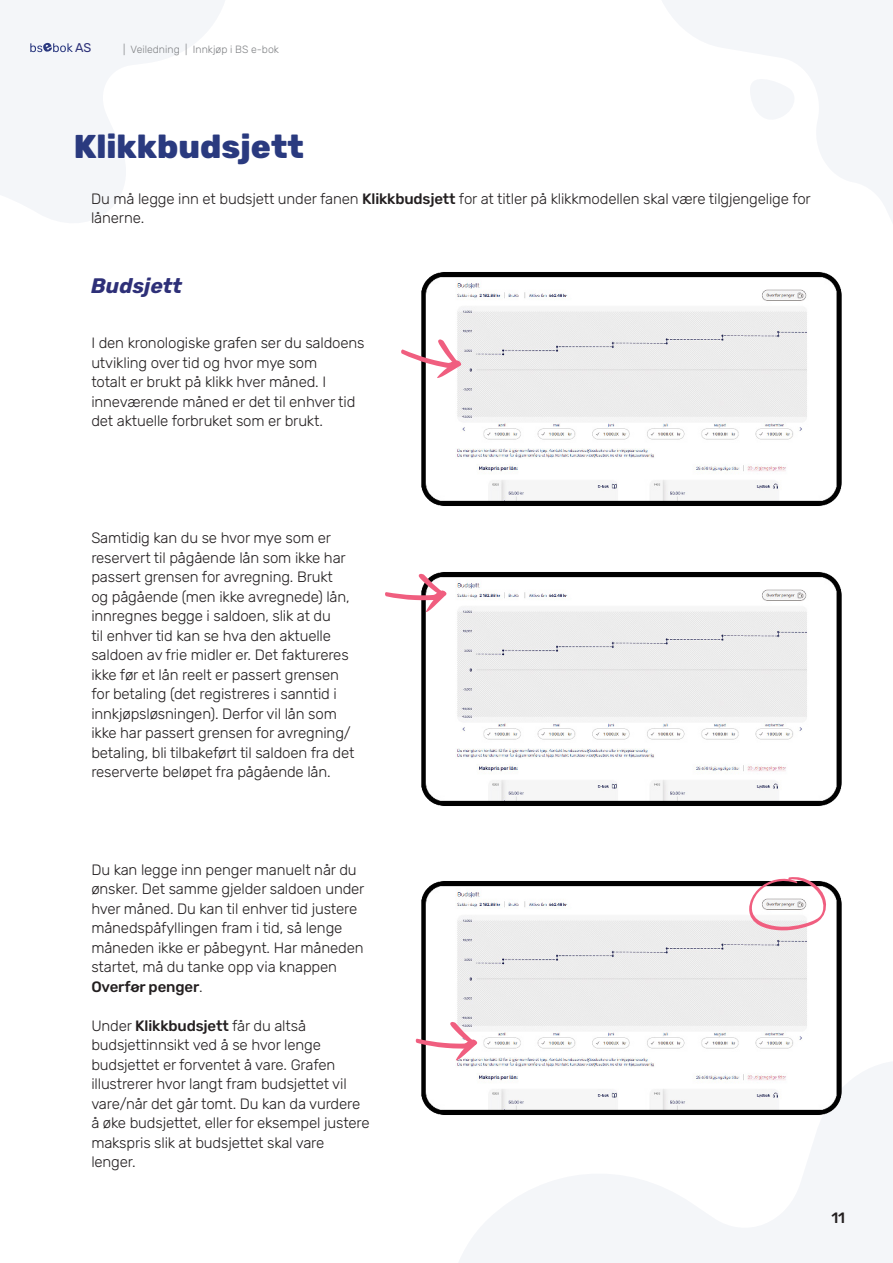
<style>
.page{position:relative;width:893px;height:1263px;background:#fff}
.page>*{position:absolute;margin:0;border:0;box-sizing:border-box;transform-origin:0 0}
.t1{font:800 33px "Rubik";color:#2a3a7f}
.t2{font:italic 700 21px "Rubik";color:#2e3078}
.t3{font:300 15px/19.5px "Rubik";letter-spacing:-.01em;color:#231f20}
.t4{font:500 15px "Rubik";color:#231f20}
.t5{font:12.6px "Rubik";color:#2e3279}
.t6{font:300 10.5px "Rubik";color:#808285}
.s1{font-weight:500}
</style>
<div class="page">
<svg style="left:459px;top:1062px;width:434px;height:201px;fill:#f4f6f9"></svg>
<svg style="left:0;top:0;width:225px;height:223px;fill:#f4f6f9"></svg>
<svg style="left:662px;top:0;width:231px;height:222px"></svg>
<svg style="left:749px;top:71px;width:51px;height:51px"></svg>
<img style="left:421px;top:272px;width:421px;height:234px">
<svg style="left:30px;top:43px;width:43px;height:9px"></svg>
<svg style="left:401px;top:339px;width:62px;height:39px"></svg>
<img style="left:421px;top:572px;width:421px;height:234px">
<svg style="left:385px;top:573px;width:63px;height:39px"></svg>
<img style="left:421px;top:881px;width:434px;height:248px">
<svg style="left:415px;top:1021px;width:64px;height:39px"></svg>
<svg style="left:749px;top:877px;width:78px;height:54px"></svg>
<p class="t5" style="left:75px;top:41px;width:18px">AS</p>
<p class="t6" style="left:123px;top:44px;width:157px">| Veiledning | Innkjøp i BS e-bok</p>
<p class="t1" style="left:74px;top:127px;width:232px">Klikkbudsjett</p>
<p class="t3" style="left:91px;top:189px;width:721px">Du må legge inn et budsjett under fanen <span class="s1">Klikkbudsjett</span> for at titler på klikkmodellen skal være tilgjengelige for lånerne.</p>
<p class="t2" style="left:91px;top:274px;width:93px">Budsjett</p>
<p class="t3" style="left:91px;top:333px;width:275px">I den kronologiske grafen ser du saldoens utvikling over tid og hvor mye som<br>totalt er brukt på klikk hver måned. I inneværende måned er det til enhver tid det aktuelle forbruket som er brukt.</p>
<p class="t3" style="left:91px;top:528px;width:265px">Samtidig kan du se hvor mye som er reservert til pågående lån som ikke har passert grensen for avregning. Brukt<br>og pågående (men ikke avregnede) lån, innregnes begge i saldoen, slik at du<br>til enhver tid kan se hva den aktuelle saldoen av frie midler er. Det faktureres ikke før et lån reelt er passert grensen for betaling (det registreres i sanntid i innkjøpsløsningen). Derfor vil lån som ikke har passert grensen for avregning/ betaling, bli tilbakeført til saldoen fra det reserverte beløpet fra pågående lån.</p>
<p class="t3" style="left:91px;top:860px;width:275px">Du kan legge inn penger manuelt når du ønsker. Det samme gjelder saldoen under hver måned. Du kan til enhver tid justere månedspåfyllingen fram i tid, så lenge måneden ikke er påbegynt. Har måneden startet, må du tanke opp via knappen <span class="s1">Overfør penger</span>.</p>
<p class="t3" style="left:91px;top:1016px;width:280px">Under <span class="s1">Klikkbudsjett</span> får du altså budsjettinnsikt ved å se hvor lenge budsjettet er forventet å vare. Grafen illustrerer hvor langt fram budsjettet vil vare/når det går tomt. Du kan da vurdere å øke budsjettet, eller for eksempel justere makspris slik at budsjettet skal vare lenger.</p>
<p class="t4" style="left:831px;top:1209px;width:15px">11</p>
</div>
